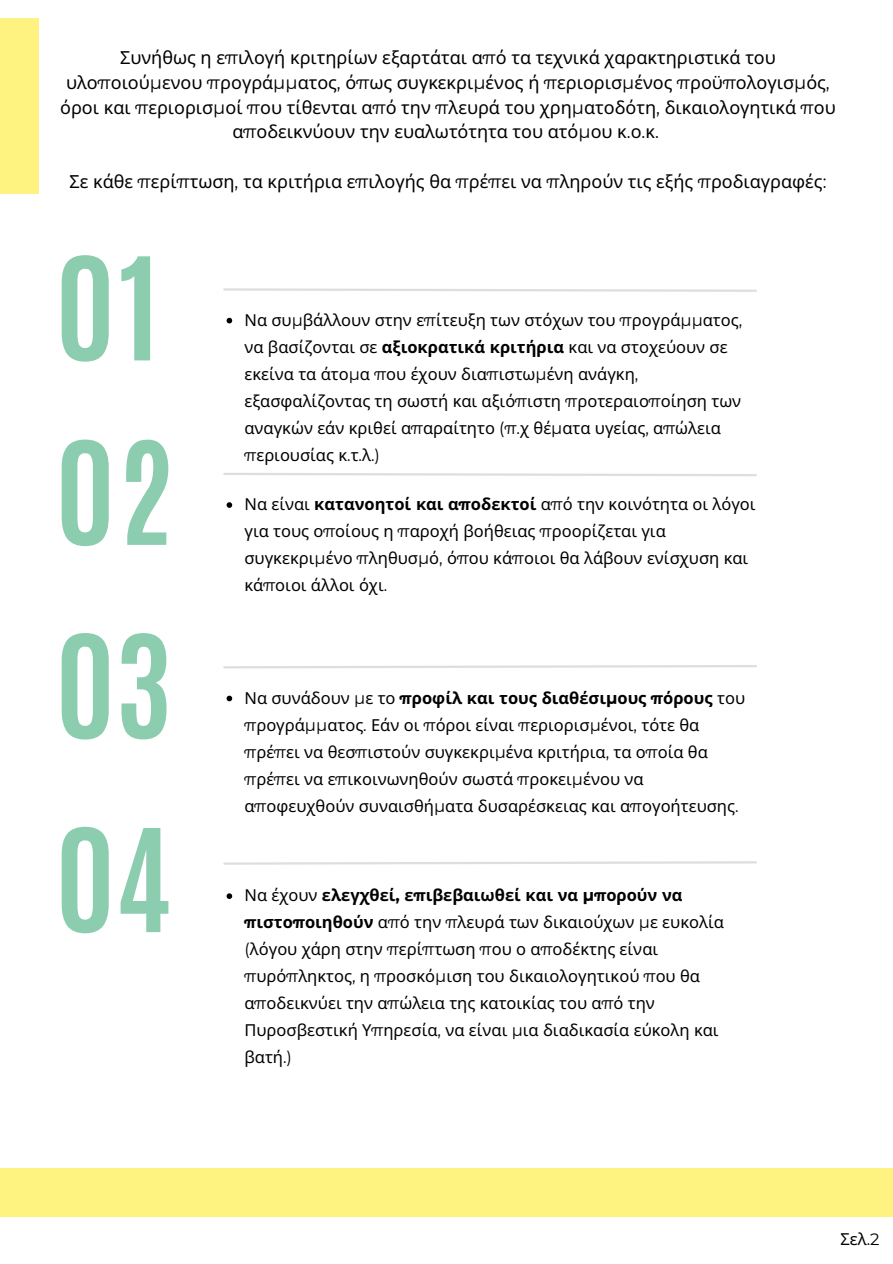
<style>
.page{position:relative;width:893px;height:1264px;background:#fff}
.page>*{position:absolute;margin:0;border:0;box-sizing:border-box;transform-origin:0 0}
.t1{font:700 121.05px "Antonio";letter-spacing:.01em;color:#8ccdb0}
.t2{font:18px/24.8px "Noto Sans";color:#000;text-align:center}
.t3{font:16.5px/27px "Noto Sans";color:#000}
.s1{font-family:"Montserrat"}
.s2{font-weight:700}
.s3{font-family:"Montserrat";font-weight:700}
</style>
<div class="page">
<div style="left:0;top:1168px;width:892px;height:48px;background:#fef381"></div>
<div style="left:0;top:18px;width:39px;height:176px;background:#fef381"></div>
<svg style="left:223px;top:288px;width:534px;height:4px"></svg>
<svg style="left:223px;top:473px;width:534px;height:3px"></svg>
<svg style="left:223px;top:665px;width:534px;height:4px"></svg>
<svg style="left:223px;top:861px;width:534px;height:4px"></svg>
<svg style="left:226px;top:893px;width:6px;height:6px"></svg>
<svg style="left:226px;top:318px;width:6px;height:5px"></svg>
<svg style="left:226px;top:502px;width:6px;height:6px"></svg>
<svg style="left:226px;top:695px;width:6px;height:6px"></svg>
<p class="t2" style="left:60px;top:45px;width:777px">Συνήθως η ε<span class="s1">π</span>ιλογή κριτηρίων εξαρτάται α<span class="s1">π</span>ό τα τεχνικά χαρακτηριστικά του υλο<span class="s1">π</span>οιού<span class="s1">μ</span>ενου <span class="s1">π</span>ρογρά<span class="s1">μμ</span>ατος<span class="s1">,</span> ό<span class="s1">π</span>ως συγκεκρι<span class="s1">μ</span>ένος ή <span class="s1">π</span>εριορισ<span class="s1">μ</span>ένος <span class="s1">π</span>ροϋ<span class="s1">π</span>ολογισ<span class="s1">μ</span>ός<span class="s1">, </span>όροι και <span class="s1">π</span>εριορισ<span class="s1">μ</span>οί <span class="s1">π</span>ου τίθενται α<span class="s1">π</span>ό την <span class="s1">π</span>λευρά του χρη<span class="s1">μ</span>ατοδότη<span class="s1">,</span> δικαιολογητικά <span class="s1">π</span>ου α<span class="s1">π</span>οδεικνύουν την ευαλωτότητα του ατό<span class="s1">μ</span>ου κ<span class="s1">.</span>ο<span class="s1">.</span>κ<span class="s1">.</span></p>
<p class="t2" style="left:69px;top:168px;width:758px">Σε κάθε <span class="s1">π</span>ερί<span class="s1">π</span>τωση<span class="s1">,</span> τα κριτήρια ε<span class="s1">π</span>ιλογής θα <span class="s1">π</span>ρέ<span class="s1">π</span>ει να <span class="s1">π</span>ληρούν τις εξής <span class="s1">π</span>ροδιαγραφές<span class="s1">:</span></p>
<p class="t1" style="left:56px;top:222px;width:105px">01</p>
<p class="t1" style="left:56px;top:406px;width:120px">02</p>
<p class="t1" style="left:56px;top:600px;width:118px">03</p>
<p class="t1" style="left:56px;top:793px;width:117px">04</p>
<p class="t3" style="left:244px;top:306px;width:499px">Να συ<span class="s1">μ</span>βάλλουν στην ε<span class="s1">π</span>ίτευξη των στόχων του <span class="s1">π</span>ρογρά<span class="s1">μμ</span>ατος<span class="s1">, </span>να βασίζονται σε <span class="s2">αξιοκρατικά κριτήρια</span> και να στοχεύουν σε εκείνα τα άτο<span class="s1">μ</span>α <span class="s1">π</span>ου έχουν δια<span class="s1">π</span>ιστω<span class="s1">μ</span>ένη ανάγκη<span class="s1">, </span>εξασφαλίζοντας τη σωστή και αξιό<span class="s1">π</span>ιστη <span class="s1">π</span>ροτεραιο<span class="s1">π</span>οίηση των αναγκών εάν κριθεί α<span class="s1">π</span>αραίτητο <span class="s1">(π.</span>χ θέ<span class="s1">μ</span>ατα υγείας<span class="s1">,</span> α<span class="s1">π</span>ώλεια <span class="s1">π</span>εριουσίας κ<span class="s1">.</span>τ<span class="s1">.</span>λ<span class="s1">.)</span></p>
<p class="t3" style="left:244px;top:490px;width:512px">Να είναι <span class="s2">κατανοητοί και α</span><span class="s3">π</span><span class="s2">οδεκτοί</span> α<span class="s1">π</span>ό την κοινότητα οι λόγοι για τους ο<span class="s1">π</span>οίους η <span class="s1">π</span>αροχή βοήθειας <span class="s1">π</span>ροορίζεται για συγκεκρι<span class="s1">μ</span>ένο <span class="s1">π</span>ληθυσ<span class="s1">μ</span>ό<span class="s1">,</span> ό<span class="s1">π</span>ου κά<span class="s1">π</span>οιοι θα λάβουν ενίσχυση και κά<span class="s1">π</span>οιοι άλλοι όχι<span class="s1">.</span></p>
<p class="t3" style="left:244px;top:683px;width:502px">Να συνάδουν <span class="s1">μ</span>ε το <span class="s3">π</span><span class="s2">ροφίλ και τους διαθέσι</span><span class="s3">μ</span><span class="s2">ους</span> <span class="s3">π</span><span class="s2">όρους</span> του <span class="s1">π</span>ρογρά<span class="s1">μμ</span>ατος<span class="s1">.</span> Εάν οι <span class="s1">π</span>όροι είναι <span class="s1">π</span>εριορισ<span class="s1">μ</span>ένοι<span class="s1">,</span> τότε θα <span class="s1">π</span>ρέ<span class="s1">π</span>ει να θεσ<span class="s1">π</span>ιστούν συγκεκρι<span class="s1">μ</span>ένα κριτήρια<span class="s1">,</span> τα ο<span class="s1">π</span>οία θα <span class="s1">π</span>ρέ<span class="s1">π</span>ει να ε<span class="s1">π</span>ικοινωνηθούν σωστά <span class="s1">π</span>ροκει<span class="s1">μ</span>ένου να α<span class="s1">π</span>οφευχθούν συναισθή<span class="s1">μ</span>ατα δυσαρέσκειας και α<span class="s1">π</span>ογοήτευσης<span class="s1">.</span></p>
<p class="t3" style="left:244px;top:881px;width:481px">Να έχουν <span class="s2">ελεγχθεί</span><span class="s3">,</span> <span class="s2">ε</span><span class="s3">π</span><span class="s2">ιβεβαιωθεί και να</span> <span class="s3">μπ</span><span class="s2">ορούν να </span><span class="s3">π</span><span class="s2">ιστο</span><span class="s3">π</span><span class="s2">οιηθούν</span> α<span class="s1">π</span>ό την <span class="s1">π</span>λευρά των δικαιούχων <span class="s1">μ</span>ε ευκολία <span class="s1">(</span>λόγου χάρη στην <span class="s1">π</span>ερί<span class="s1">π</span>τωση <span class="s1">π</span>ου ο α<span class="s1">π</span>οδέκτης είναι <span class="s1">π</span>υρό<span class="s1">π</span>ληκτος<span class="s1">,</span> η <span class="s1">π</span>ροσκό<span class="s1">μ</span>ιση του δικαιολογητικού <span class="s1">π</span>ου θα α<span class="s1">π</span>οδεικνύει την α<span class="s1">π</span>ώλεια της κατοικίας του α<span class="s1">π</span>ό την Πυροσβεστική Υ<span class="s1">π</span>ηρεσία<span class="s1">,</span> να είναι <span class="s1">μ</span>ια διαδικασία εύκολη και βατή<span class="s1">.)</span></p>
<p class="t3" style="left:840px;top:1225px;width:41px">Σελ<span class="s1">.2</span></p>
</div>
